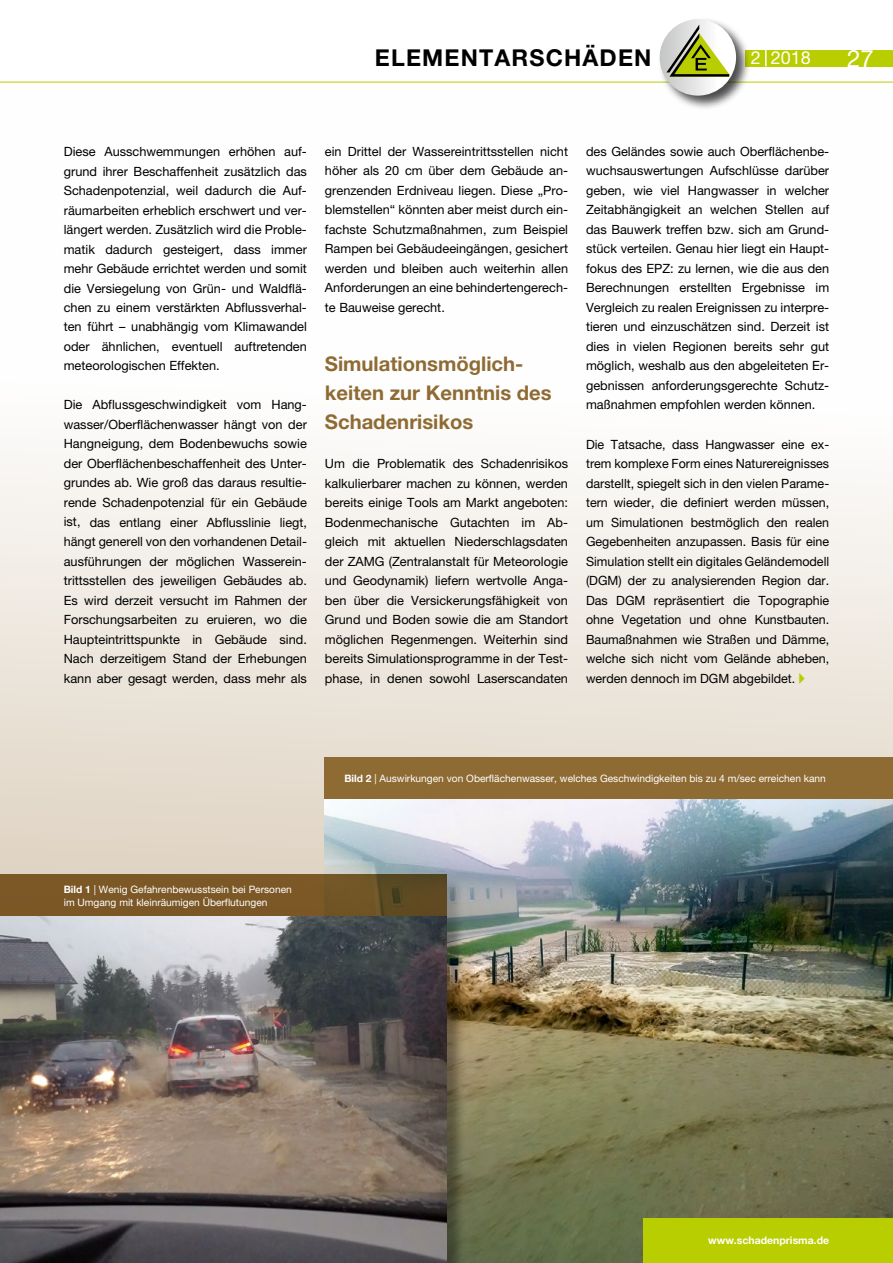
<style>
.page{position:relative;width:893px;height:1263px;background:#fff}
.page>*{position:absolute;margin:0;border:0;box-sizing:border-box;transform-origin:0 0}
.t1{font:24px "Helvetica Neue";color:#fff}
.t2{font:700 23.25px "Helvetica Neue";letter-spacing:.05em;color:#000}
.t3{font:700 20.25px/29.2px "Helvetica Neue";color:#8f6b34}
.t4{font:18px "Helvetica Neue";color:#fff}
.t5{font:12.75px/19.5px "Helvetica Neue";color:#000;text-align:justify}
.t6{font:700 10.5px "Helvetica Neue";color:#fff}
.t7{font:10.2px/13.5px "Helvetica Neue";color:#fff}
.s1{font-family:"European Pi Three";color:#b9ce00}
.s2{font-weight:700}
</style>
<div class="page">
<svg style="left:0;top:452px;width:893px;height:422px"></svg>
<div style="left:325px;top:757px;width:568px;height:462px;background:#8f6b34"></div>
<img style="left:325px;top:800px;width:568px;height:463px">
<hr style="left:0;top:82px;width:893px;height:1px;background:#b9ce00">
<div style="left:745px;top:50px;width:148px;height:16px;background:#b9ce00"></div>
<svg style="left:765px;top:50px;width:2px;height:16px"></svg>
<div style="left:657px;top:17px;width:94px;height:94px;background:#000;opacity:.7"></div>
<svg style="left:660px;top:19px;width:76px;height:77px"></svg>
<svg style="left:666px;top:25px;width:63px;height:52px"></svg>
<svg style="left:0;top:874px;width:446px;height:42px;background:#755526"></svg>
<div style="left:2px;top:918px;width:463px;height:345px;background:#000;opacity:.2"></div>
<img style="left:0;top:916px;width:446px;height:347px">
<div style="left:644px;top:1219px;width:249px;height:44px;background:#b9ce00"></div>
<h2 class="t2" style="left:375px;top:43px;width:278px">ELEMENTARSCHÄDEN</h2>
<h3 class="t4" style="left:751px;top:47px;width:62px">2 2018</h3>
<h1 class="t1" style="left:847px;top:44px;width:28px">27</h1>
<p class="t5" style="left:64px;top:142px;width:245px">Diese Ausschwemmungen erhöhen auf&shy;grund ihrer Beschaffenheit zusätzlich das Schadenpotenzial, weil dadurch die Auf&shy;räumarbeiten erheblich erschwert und ver&shy;längert werden. Zusätzlich wird die Proble&shy;matik dadurch gesteigert, dass immer mehr Gebäude errichtet werden und somit die Versiegelung von Grün- und Waldflä&shy;chen zu einem verstärkten Abflussverhal&shy;ten führt – unabhängig vom Klimawandel oder ähnlichen, eventuell auftretenden meteorologischen Effekten.</p>
<p class="t5" style="left:64px;top:395px;width:245px">Die Abflussgeschwindigkeit vom Hang&shy;wasser/Oberflächenwasser hängt von der Hangneigung, dem Bodenbewuchs sowie der Oberflächenbeschaffenheit des Unter&shy;grundes ab. Wie groß das daraus resultie&shy;rende Schadenpotenzial für ein Gebäude ist, das entlang einer Abflusslinie liegt, hängt generell von den vorhandenen Detail&shy;ausführungen der möglichen Wasserein&shy;trittsstellen des jeweiligen Gebäudes ab.<br>Es wird derzeit versucht im Rahmen der Forschungsarbeiten zu eruieren, wo die Haupteintrittspunkte in Gebäude sind.<br>Nach derzeitigem Stand der Erhebungen kann aber gesagt werden, dass mehr als</p>
<p class="t5" style="left:325px;top:142px;width:245px">ein Drittel der Wassereintrittsstellen nicht höher als 20 cm über dem Gebäude an&shy;grenzenden Erdniveau liegen. Diese „Pro&shy;blemstellen“ könnten aber meist durch ein&shy;fachste Schutzmaßnahmen, zum Beispiel Rampen bei Gebäudeeingängen, gesichert werden und bleiben auch weiterhin allen Anforderungen an eine behindertengerech&shy;te Bauweise gerecht.</p>
<h3 class="t3" style="left:325px;top:348px;width:228px">Simulationsmöglich&shy;keiten zur Kenntnis des<br>Schadenrisikos</h3>
<p class="t5" style="left:325px;top:454px;width:245px">Um die Problematik des Schadenrisikos kalkulierbarer machen zu können, werden bereits einige Tools am Markt angeboten:<br>Bodenmechanische Gutachten im Ab&shy;gleich mit aktuellen Niederschlagsdaten der ZAMG (Zentralanstalt für Meteorologie und Geodynamik) liefern wertvolle Anga&shy;ben über die Versickerungsfähigkeit von Grund und Boden sowie die am Standort möglichen Regenmengen. Weiterhin sind bereits Simulationsprogramme in der Test&shy;phase, in denen sowohl Laserscandaten</p>
<p class="t5" style="left:586px;top:141px;width:245px">des Geländes sowie auch Oberflächenbe&shy;wuchsauswertungen Aufschlüsse darüber geben, wie viel Hangwasser in welcher Zeitabhängigkeit an welchen Stellen auf das Bauwerk treffen bzw. sich am Grund&shy;stück verteilen. Genau hier liegt ein Haupt&shy;fokus des EPZ: zu lernen, wie die aus den Berechnungen erstellten Ergebnisse im Vergleich zu realen Ereignissen zu interpre&shy;tieren und einzuschätzen sind. Derzeit ist dies in vielen Regionen bereits sehr gut möglich, weshalb aus den abgeleiteten Er&shy;gebnissen anforderungsgerechte Schutz&shy;maßnahmen empfohlen werden können.</p>
<p class="t5" style="left:586px;top:434px;width:245px">Die Tatsache, dass Hangwasser eine ex&shy;trem komplexe Form eines Naturereignisses darstellt, spiegelt sich in den vielen Parame&shy;tern wieder, die definiert werden müssen, um Simulationen bestmöglich den realen Gegebenheiten anzupassen. Basis für eine Simulation stellt ein digitales Geländemodell (DGM) der zu analysierenden Region dar.<br>Das DGM repräsentiert die Topographie ohne Vegetation und ohne Kunstbauten.<br>Baumaßnahmen wie Straßen und Dämme, welche sich nicht vom Gelände abheben, werden dennoch im DGM abgebildet. <span class="s1">A</span></p>
<p class="t7" style="left:344px;top:772px;width:483px"><span class="s2">Bild 2</span> | Auswirkungen von Oberflächenwasser, welches Geschwindigkeiten bis zu 4 m/sec erreichen kann</p>
<p class="t7" style="left:64px;top:882px;width:230px"><span class="s2">Bild 1</span> | Wenig Gefahrenbewusstsein bei Personen im Umgang mit kleinräumigen Überflutungen</p>
<p class="t6" style="left:708px;top:1233px;width:122px">www.schadenprisma.de</p>
</div>
